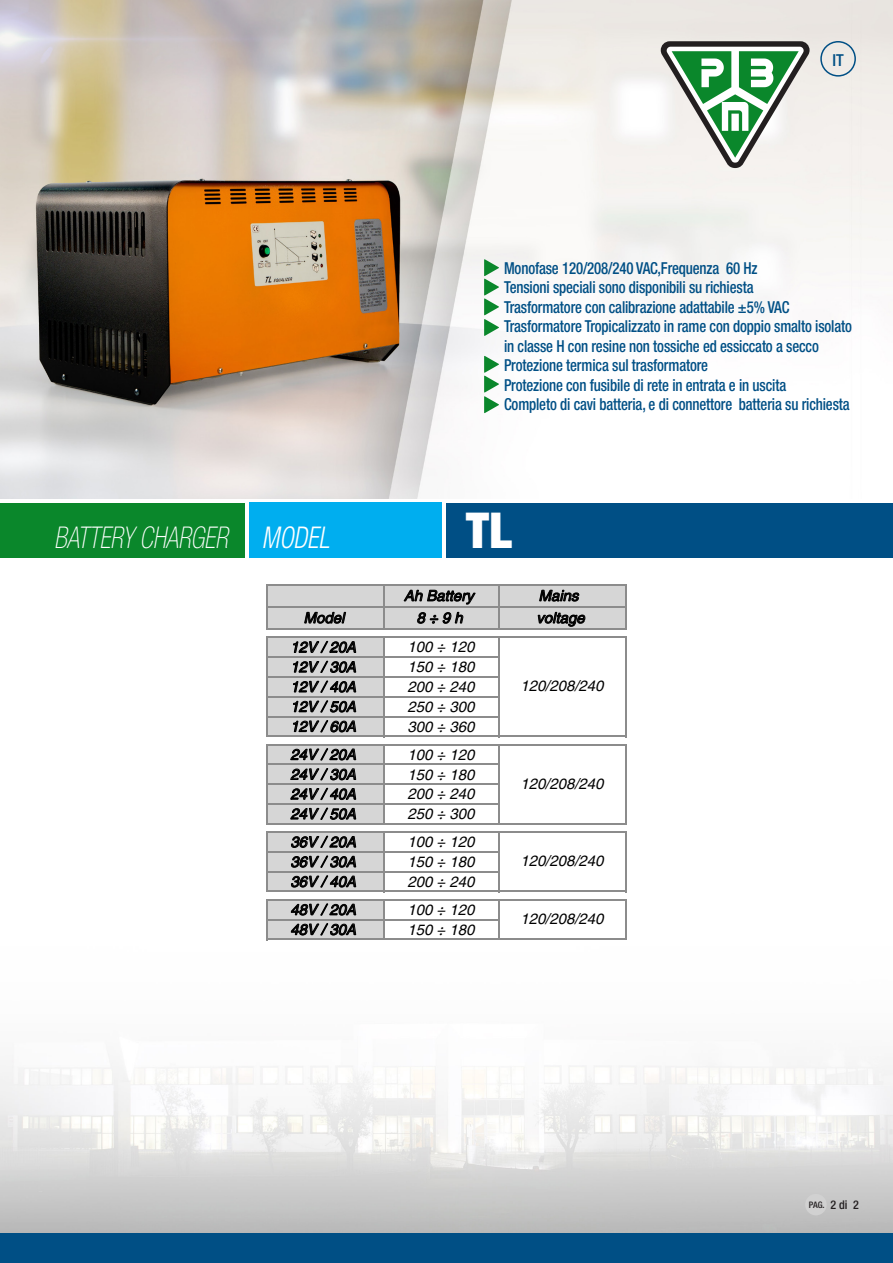
<style>
.page{position:relative;width:893px;height:1263px;background:#fff}
.page>*{position:absolute;margin:0;border:0;box-sizing:border-box;transform-origin:0 0}
.t1{font:900 condensed 49.5px "Helvetica Neue LT Pro";color:#fff}
.t2{font:italic 100 condensed 30px "Helvetica Neue LT Pro";color:#fff;scale:.85 1}
.t3{font:italic 300 condensed 30px "Helvetica Neue LT Pro";color:#fff;scale:.85 1}
.t4{font:500 condensed 16.5px/19.5px "Helvetica Neue LT Pro";letter-spacing:-.01em;color:#004f85;scale:.9 1}
.t5{font:500 condensed 16.5px "Helvetica Neue LT Pro";letter-spacing:-.01em;color:#004f85}
.t6{font:italic 15px "Helvetica";color:#000}
.t7{font:500 condensed 9px "Helvetica Neue LT Pro";color:#231f20}
.s1{font-size:12px}
</style>
<div class="page">
<img style="left:0;top:0;width:893px;height:499px">
<img style="left:0;top:697px;width:893px;height:536px">
<div style="left:0;top:502px;width:893px;height:56px;background:#004f85"></div>
<div style="left:0;top:502px;width:245px;height:56px;background:#0a872b"></div>
<hr style="left:245px;top:502px;width:4px;height:56px;background:#fff">
<hr style="left:442px;top:502px;width:4px;height:56px;background:#fff">
<div style="left:249px;top:502px;width:193px;height:56px;background:#00aeef"></div>
<div style="left:0;top:1233px;width:893px;height:30px;background:#004f85"></div>
<div style="left:820px;top:41px;width:36px;height:36px;border:2px solid #004f85;border-radius:50%"></div>
<svg style="left:661px;top:41px;width:149px;height:127px"></svg>
<svg style="left:484px;top:356px;width:15px;height:57px"></svg>
<svg style="left:484px;top:259px;width:15px;height:77px"></svg>
<div style="left:266px;top:585px;width:359px;height:43px;background:#d6d6d6"></div>
<div style="left:267px;top:637px;width:118px;height:98px;background:#d6d6d6"></div>
<div style="left:267px;top:745px;width:118px;height:79px;background:#d6d6d6"></div>
<div style="left:267px;top:832px;width:118px;height:60px;background:#d6d6d6"></div>
<div style="left:267px;top:900px;width:118px;height:39px;background:#d6d6d6"></div>
<hr style="left:266px;top:585px;width:2px;height:45px;background:#8c8c8c">
<hr style="left:383px;top:585px;width:2px;height:45px;background:#8c8c8c">
<hr style="left:498px;top:585px;width:2px;height:45px;background:#8c8c8c">
<hr style="left:625px;top:585px;width:2px;height:45px;background:#8c8c8c">
<hr style="left:266px;top:636px;width:2px;height:101px;background:#8c8c8c">
<hr style="left:383px;top:638px;width:2px;height:99px;background:#8c8c8c">
<hr style="left:498px;top:638px;width:2px;height:99px;background:#8c8c8c">
<hr style="left:625px;top:638px;width:2px;height:99px;background:#8c8c8c">
<hr style="left:266px;top:744px;width:2px;height:80px;background:#8c8c8c">
<hr style="left:383px;top:745px;width:2px;height:79px;background:#8c8c8c">
<hr style="left:498px;top:745px;width:2px;height:79px;background:#8c8c8c">
<hr style="left:625px;top:745px;width:2px;height:79px;background:#8c8c8c">
<hr style="left:266px;top:831px;width:2px;height:61px;background:#8c8c8c">
<hr style="left:383px;top:833px;width:2px;height:59px;background:#8c8c8c">
<hr style="left:498px;top:833px;width:2px;height:59px;background:#8c8c8c">
<hr style="left:625px;top:833px;width:2px;height:59px;background:#8c8c8c">
<hr style="left:266px;top:899px;width:2px;height:41px;background:#8c8c8c">
<hr style="left:383px;top:900px;width:2px;height:40px;background:#8c8c8c">
<hr style="left:498px;top:900px;width:2px;height:40px;background:#8c8c8c">
<hr style="left:625px;top:900px;width:2px;height:40px;background:#8c8c8c">
<hr style="left:266px;top:584px;width:361px;height:1px;background:#8c8c8c">
<hr style="left:268px;top:606px;width:359px;height:2px;background:#8c8c8c">
<hr style="left:268px;top:628px;width:359px;height:2px;background:#8c8c8c">
<hr style="left:268px;top:636px;width:359px;height:2px;background:#8c8c8c">
<hr style="left:268px;top:656px;width:232px;height:2px;background:#8c8c8c">
<hr style="left:268px;top:676px;width:232px;height:2px;background:#8c8c8c">
<hr style="left:268px;top:696px;width:232px;height:1px;background:#8c8c8c">
<hr style="left:268px;top:716px;width:232px;height:1px;background:#8c8c8c">
<hr style="left:268px;top:735px;width:359px;height:2px;background:#8c8c8c">
<hr style="left:268px;top:744px;width:359px;height:1px;background:#8c8c8c">
<hr style="left:268px;top:764px;width:232px;height:1px;background:#8c8c8c">
<hr style="left:268px;top:783px;width:232px;height:2px;background:#8c8c8c">
<hr style="left:268px;top:803px;width:232px;height:2px;background:#8c8c8c">
<hr style="left:268px;top:823px;width:359px;height:1px;background:#8c8c8c">
<hr style="left:268px;top:831px;width:359px;height:2px;background:#8c8c8c">
<hr style="left:268px;top:851px;width:232px;height:1px;background:#8c8c8c">
<hr style="left:268px;top:871px;width:232px;height:1px;background:#8c8c8c">
<hr style="left:268px;top:891px;width:359px;height:1px;background:#8c8c8c">
<hr style="left:268px;top:899px;width:359px;height:1px;background:#8c8c8c">
<hr style="left:268px;top:919px;width:232px;height:1px;background:#8c8c8c">
<hr style="left:268px;top:939px;width:359px;height:1px;background:#8c8c8c">
<svg style="left:403px;top:585px;width:73px;height:20px"></svg>
<svg style="left:539px;top:589px;width:40px;height:13px"></svg>
<svg style="left:304px;top:611px;width:42px;height:13px"></svg>
<svg style="left:417px;top:612px;width:46px;height:12px"></svg>
<svg style="left:538px;top:612px;width:47px;height:15px"></svg>
<svg style="left:293px;top:640px;width:63px;height:93px"></svg>
<svg style="left:290px;top:745px;width:66px;height:75px"></svg>
<svg style="left:291px;top:835px;width:65px;height:56px"></svg>
<svg style="left:291px;top:900px;width:65px;height:39px"></svg>
<div style="left:805px;top:1194px;width:22px;height:21px;background:#d1d1d1;border-radius:50%"></div>
<p class="t5" style="left:832px;top:50px;width:13px">IT</p>
<p class="t2" style="left:54px;top:521px;width:206px">BATTERY CHARGER</p>
<p class="t3" style="left:262px;top:520px;width:81px">MODEL</p>
<p class="t4" style="left:504px;top:258px;width:283px">Monofase 120/208/240 VAC,Frequenza 60 Hz</p>
<p class="t4" style="left:504px;top:277px;width:279px">Tensioni speciali sono disponibili su richiesta</p>
<p class="t4" style="left:504px;top:297px;width:319px">Trasformatore con calibrazione adattabile ±5% VAC</p>
<p class="t4" style="left:504px;top:316px;width:388px">Trasformatore Tropicalizzato in rame con doppio smalto isolato in classe H con resine non tossiche ed essiccato a secco</p>
<p class="t4" style="left:504px;top:355px;width:228px">Protezione termica sul trasformatore</p>
<p class="t4" style="left:504px;top:375px;width:315px">Protezione con fusibile di rete in entrata e in uscita</p>
<p class="t4" style="left:504px;top:394px;width:386px">Completo di cavi batteria, e di connettore batteria su richiesta</p>
<p class="t1" style="left:466px;top:500px;width:47px">TL</p>
<p class="t6" style="left:404px;top:587px;width:71px">Ah Battery</p>
<p class="t6" style="left:539px;top:587px;width:41px">Mains</p>
<p class="t6" style="left:304px;top:609px;width:42px">Model</p>
<p class="t6" style="left:416px;top:609px;width:48px">8÷9h</p>
<p class="t6" style="left:536px;top:609px;width:50px">voltage</p>
<p class="t6" style="left:290px;top:638px;width:67px">12V / 20A</p>
<p class="t6" style="left:407px;top:638px;width:68px">100 ÷ 120</p>
<p class="t6" style="left:290px;top:658px;width:67px">12V / 30A</p>
<p class="t6" style="left:407px;top:658px;width:68px">150 ÷ 180</p>
<p class="t6" style="left:290px;top:678px;width:67px">12V / 40A</p>
<p class="t6" style="left:407px;top:678px;width:68px">200 ÷ 240</p>
<p class="t6" style="left:290px;top:698px;width:67px">12V / 50A</p>
<p class="t6" style="left:407px;top:698px;width:68px">250 ÷ 300</p>
<p class="t6" style="left:290px;top:718px;width:67px">12V / 60A</p>
<p class="t6" style="left:407px;top:718px;width:68px">300 ÷ 360</p>
<p class="t6" style="left:290px;top:746px;width:67px">24V / 20A</p>
<p class="t6" style="left:407px;top:746px;width:68px">100 ÷ 120</p>
<p class="t6" style="left:290px;top:765px;width:67px">24V / 30A</p>
<p class="t6" style="left:407px;top:765px;width:68px">150 ÷ 180</p>
<p class="t6" style="left:290px;top:785px;width:67px">24V / 40A</p>
<p class="t6" style="left:407px;top:785px;width:68px">200 ÷ 240</p>
<p class="t6" style="left:290px;top:805px;width:67px">24V / 50A</p>
<p class="t6" style="left:407px;top:805px;width:68px">250 ÷ 300</p>
<p class="t6" style="left:290px;top:833px;width:67px">36V / 20A</p>
<p class="t6" style="left:407px;top:833px;width:68px">100 ÷ 120</p>
<p class="t6" style="left:290px;top:853px;width:67px">36V / 30A</p>
<p class="t6" style="left:407px;top:853px;width:68px">150 ÷ 180</p>
<p class="t6" style="left:290px;top:873px;width:67px">36V / 40A</p>
<p class="t6" style="left:407px;top:873px;width:68px">200 ÷ 240</p>
<p class="t6" style="left:290px;top:901px;width:67px">48V / 20A</p>
<p class="t6" style="left:407px;top:901px;width:68px">100 ÷ 120</p>
<p class="t6" style="left:290px;top:921px;width:67px">48V / 30A</p>
<p class="t6" style="left:407px;top:921px;width:68px">150 ÷ 180</p>
<p class="t6" style="left:520px;top:677px;width:85px">120/208/240</p>
<p class="t6" style="left:520px;top:775px;width:85px">120/208/240</p>
<p class="t6" style="left:520px;top:852px;width:85px">120/208/240</p>
<p class="t6" style="left:520px;top:910px;width:85px">120/208/240</p>
<p class="t7" style="left:809px;top:1199px;width:52px">PAG. <span class="s1">2 di 2</span></p>
</div>
